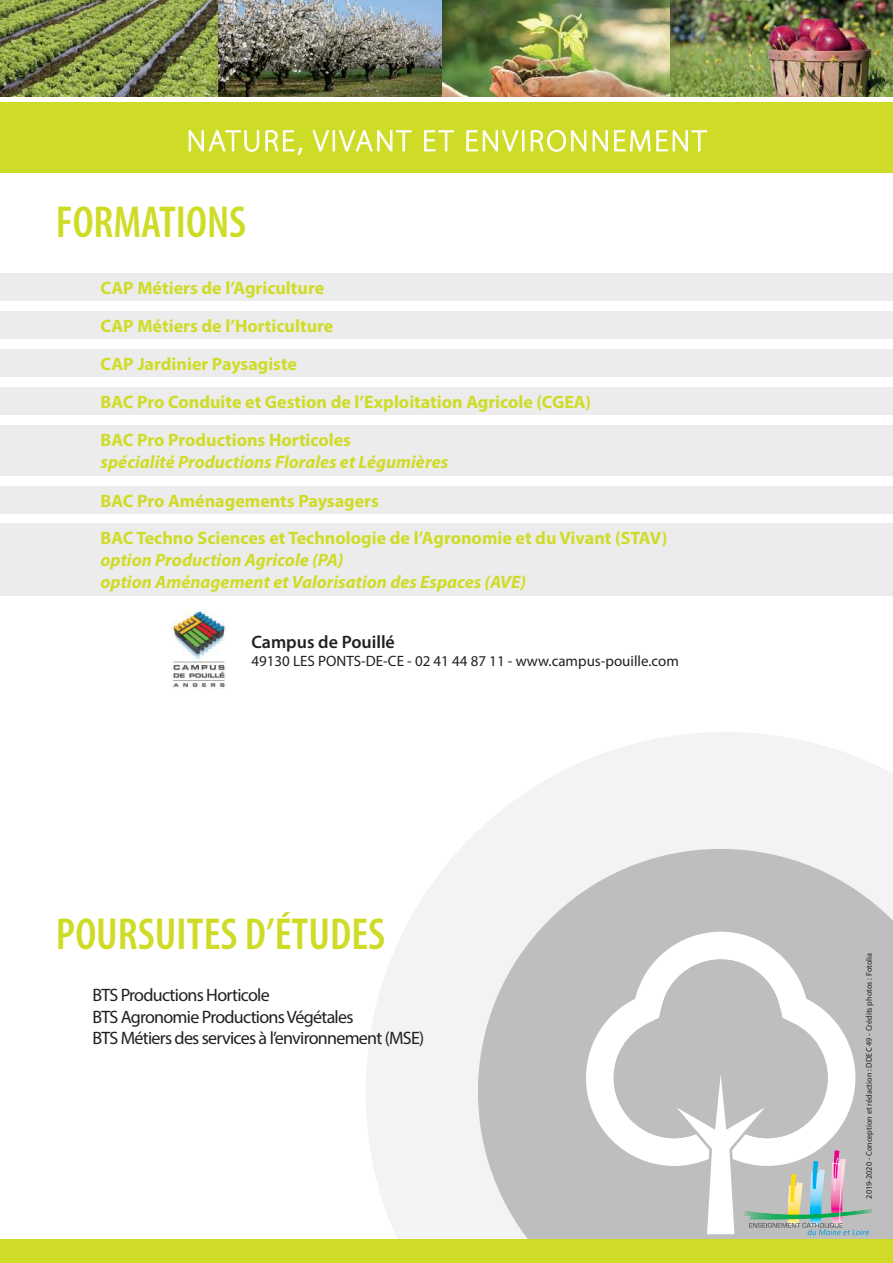
<style>
.page{position:relative;width:893px;height:1263px;background:#fff}
.page>*{position:absolute;margin:0;border:0;box-sizing:border-box;transform-origin:0 0}
.t1{font:600 condensed 45px "Myriad Pro";color:#cfdc27}
.t2{font:300 30px "Myriad Pro";letter-spacing:.08em;color:#fff}
.t3{font:700 18px/38.1px "Myriad Pro";color:#cfdc27}
.t4{font:italic 700 18px/21.6px "Myriad Pro";color:#cfdc27}
.t5{font:18px/21.6px "Myriad Pro";letter-spacing:-.04em;color:#221f1f}
.t6{font:600 18px "Myriad Pro";color:#221f1f}
.t7{font:15px "Myriad Pro";color:#221f1f}
.t8{font:8.25px "Myriad Pro";color:#221f1f}
</style>
<div class="page">
<svg style="left:366px;top:732px;width:527px;height:507px;fill:#f3f3f3"></svg>
<svg style="left:478px;top:849px;width:415px;height:390px;fill:#bebebe"></svg>
<svg style="left:586px;top:932px;width:269px;height:234px;fill:#bebebe"></svg>
<div style="left:0;top:68px;width:893px;height:105px;background:#cfdc27"></div>
<img style="left:869px;top:1209px;width:3px;height:11px">
<svg style="left:614px;top:959px;width:255px;height:279px"></svg>
<div style="left:0;top:1239px;width:893px;height:24px;background:#cfdc27"></div>
<img style="left:172px;top:609px;width:54px;height:80px">
<svg style="left:189px;top:130px;width:70px;height:22px"></svg>
<svg style="left:265px;top:130px;width:37px;height:25px"></svg>
<svg style="left:312px;top:130px;width:17px;height:22px"></svg>
<div style="left:333px;top:130px;width:2px;height:21px;border:1px solid #fff"></div>
<svg style="left:339px;top:130px;width:73px;height:22px"></svg>
<svg style="left:424px;top:130px;width:30px;height:21px"></svg>
<svg style="left:466px;top:130px;width:53px;height:22px"></svg>
<div style="left:522px;top:130px;width:2px;height:21px;border:1px solid #fff"></div>
<svg style="left:531px;top:130px;width:55px;height:22px"></svg>
<svg style="left:593px;top:130px;width:15px;height:22px"></svg>
<svg style="left:614px;top:130px;width:93px;height:22px"></svg>
<img style="left:0;top:0;width:893px;height:97px">
<hr style="left:0;top:97px;width:893px;height:4px;background:#fff">
<div style="left:0;top:273px;width:893px;height:28px;background:#ececec"></div>
<div style="left:0;top:311px;width:893px;height:28px;background:#ececec"></div>
<div style="left:0;top:349px;width:893px;height:28px;background:#ececec"></div>
<div style="left:0;top:387px;width:893px;height:28px;background:#ececec"></div>
<div style="left:0;top:486px;width:893px;height:28px;background:#ececec"></div>
<div style="left:0;top:425px;width:893px;height:51px;background:#ececec"></div>
<div style="left:0;top:524px;width:893px;height:72px;background:#ececec"></div>
<h2 class="t2" style="left:187px;top:130px;width:521px">NATURE, VIVANT ET ENVIRONNEMENT</h2>
<h1 class="t1" style="left:56px;top:195px;width:192px">FORMATIONS</h1>
<p class="t3" style="left:101px;top:270px;width:492px">CAP Métiers de l’Agriculture<br>CAP Métiers de l’Horticulture<br>CAP Jardinier Paysagiste<br>BAC Pro Conduite et Gestion de l’Exploitation Agricole (CGEA)</p>
<p class="t3" style="left:101px;top:422px;width:252px">BAC Pro Productions Horticoles</p>
<p class="t4" style="left:101px;top:452px;width:349px">spécialité Productions Florales et Légumières</p>
<p class="t3" style="left:101px;top:483px;width:280px">BAC Pro Aménagements Paysagers</p>
<p class="t3" style="left:101px;top:521px;width:568px">BAC Techno Sciences et Technologie de l’Agronomie et du Vivant (STAV)</p>
<p class="t4" style="left:101px;top:551px;width:427px">option Production Agricole (PA)<br>option Aménagement et Valorisation des Espaces (AVE)</p>
<p class="t6" style="left:251px;top:633px;width:145px">Campus de Pouillé</p>
<p class="t7" style="left:251px;top:655px;width:429px">49130 LES PONTS-DE-CE - 02 41 44 87 11 - www.campus-pouille.com</p>
<h1 class="t1" style="left:56px;top:907px;width:331px">POURSUITES D’ÉTUDES</h1>
<p class="t5" style="left:92px;top:986px;width:333px">BTS Productions Horticole<br>BTS Agronomie Productions Végétales<br>BTS Métiers des services à l’environnement (MSE)</p>
<p class="t8" style="left:866px;top:1198px;width:247px;rotate:-90deg">2019-2020 - Conception et rédaction : DDEC 49 - Crédits photos : Fotolia</p>
</div>
